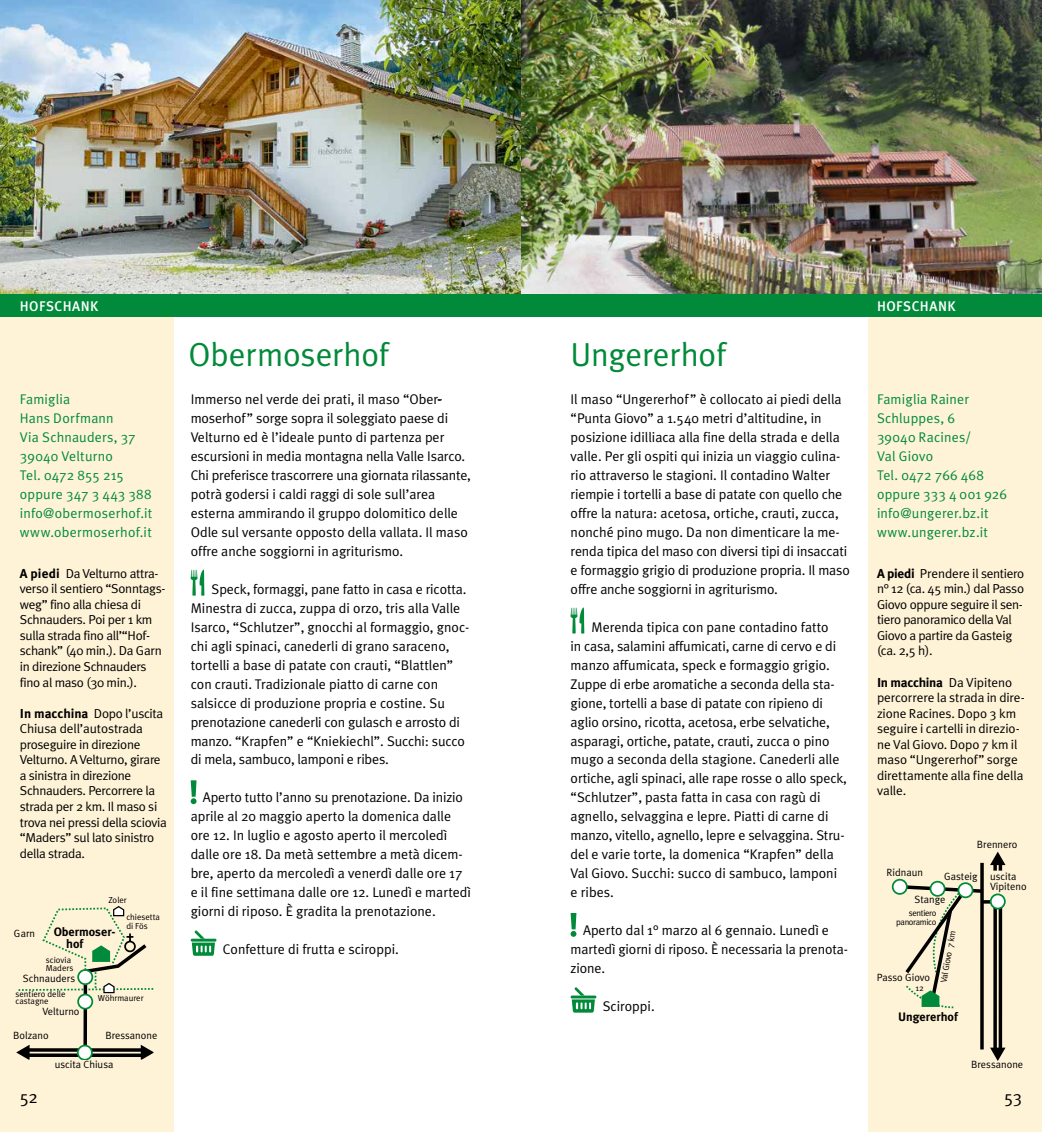
<style>
.page{position:relative;width:1042px;height:1132px;background:#fff}
.page>*{position:absolute;margin:0;border:0;box-sizing:border-box;transform-origin:0 0}
.t1{font:33.25px "Meta Plus Normal";letter-spacing:-.005em;color:#008a3a}
.t2{font:17.5px "Meta Plus Normal";color:#000}
.t3{font:14px/18.9px "Meta Plus Normal";color:#000}
.t4{font:14px/18.9px "Meta Plus Normal";letter-spacing:.015em;color:#008a3a}
.t5{font:500 14px "Meta Plus";letter-spacing:.035em;color:#fff}
.t6{font:12.95px/15.6px "Meta Plus Normal";letter-spacing:-.025em;color:#000}
.t7{font:700 12.95px "Meta Plus";letter-spacing:-.02em;color:#000}
.t8{font:700 12.25px/12.2px "Meta Plus";color:#000}
.t9{font:10.5px/10.3px "Meta Plus Normal";color:#000}
.t10{font:8.75px/8.8px "Meta Plus Normal";color:#000}
.t11{font:8.75px/8.8px "Meta Plus Normal";letter-spacing:-.04em;color:#000;text-align:right}
.s1{font-family:"Meta Plus";font-weight:700}
.s2{font-family:"Meta Plus Normal";font-weight:400}
</style>
<div class="page">
<div style="left:0;top:0;width:174px;height:1131px;background:#fff3d7"></div>
<div style="left:868px;top:0;width:174px;height:1131px;background:#fff3d7"></div>
<img style="left:0;top:0;width:1042px;height:294px">
<svg style="left:191px;top:569px;width:13px;height:26px"></svg>
<svg style="left:191px;top:780px;width:5px;height:23px"></svg>
<svg style="left:192px;top:930px;width:23px;height:25px"></svg>
<hr style="left:191px;top:938px;width:25px;height:3px;background:#008a3a">
<svg style="left:16px;top:906px;width:137px;height:153px"></svg>
<svg style="left:984px;top:900px;width:6px;height:3px"></svg>
<svg style="left:980px;top:862px;width:4px;height:187px"></svg>
<svg style="left:990px;top:1047px;width:15px;height:13px"></svg>
<svg style="left:993px;top:908px;width:4px;height:142px"></svg>
<svg style="left:998px;top:908px;width:4px;height:142px"></svg>
<svg style="left:990px;top:851px;width:15px;height:19px"></svg>
<div style="left:990px;top:894px;width:15px;height:14px;background:#fff;border-radius:50%"></div>
<div style="left:990px;top:893px;width:15px;height:16px;border:2px solid #008a3a;border-radius:50%"></div>
<div style="left:957px;top:881px;width:16px;height:17px;border:2px solid #008a3a;border-radius:50%"></div>
<div style="left:929px;top:880px;width:16px;height:16px;border:2px solid #008a3a;border-radius:50%"></div>
<svg style="left:892px;top:879px;width:15px;height:14px"></svg>
<div style="left:891px;top:878px;width:17px;height:16px;border:2px solid #008a3a;border-radius:50%"></div>
<svg style="left:895px;top:882px;width:89px;height:127px"></svg>
<svg style="left:570px;top:607px;width:14px;height:26px"></svg>
<svg style="left:570px;top:913px;width:6px;height:23px"></svg>
<svg style="left:572px;top:987px;width:23px;height:25px"></svg>
<hr style="left:570px;top:995px;width:26px;height:3px;background:#008a3a">
<div style="left:0;top:294px;width:521px;height:22px;background:#008a3a"></div>
<div style="left:521px;top:294px;width:521px;height:22px;background:#008a3a"></div>
<p class="t5" style="left:20px;top:297px;width:80px">HOFSCHANK</p>
<p class="t5" style="left:877px;top:297px;width:80px">HOFSCHANK</p>
<p class="t4" style="left:20px;top:390px;width:134px">Famiglia<br>Hans Dorfmann<br>Via Schnauders, 37<br>39040 Velturno<br>Tel. 0472 855 215 oppure 347 3 443 388 info@obermoserhof.it www.obermoserhof.it</p>
<p class="t6" style="left:20px;top:565px;width:147px"><span class="s1">A piedi</span> Da Velturno attra&shy;verso il sentiero “Sonntags&shy;weg” fino alla chiesa di<br>Schnauders. Poi per 1 km sulla strada fino all’“Hof&shy;schank” (40 min.). Da Garn in direzione Schnauders fino al maso (30 min.).</p>
<p class="t6" style="left:20px;top:705px;width:149px"><span class="s1">In macchina</span> Dopo l’uscita<br>Chiusa dell’autostrada proseguire in direzione<br>Velturno. A Velturno, girare a sinistra in direzione<br>Schnauders. Percorrere la strada per 2 km. Il maso si trova nei pressi della sciovia “Maders” sul lato sinistro della strada.</p>
<p class="t9" style="left:14px;top:927px;width:23px">Garn</p>
<p class="t10" style="left:126px;top:891px;width:35px;line-height:16.8px;text-indent:-18px">Zoler chiesetta</p>
<p class="t10" style="left:126px;top:921px;width:23px">di Fös</p>
<p class="t8" style="left:66px;top:925px;width:51px;text-indent:-12px">Obermoser&shy;hof</p>
<p class="t10" style="left:46px;top:954px;width:29px">sciovia<br>Maders</p>
<p class="t9" style="left:23px;top:972px;width:54px">Schnauders</p>
<p class="t10" style="left:16px;top:989px;width:51px;line-height:7px">sentiero delle castagne</p>
<p class="t10" style="left:98px;top:992px;width:47px">Wöhrmaurer</p>
<p class="t9" style="left:42px;top:1005px;width:39px">Velturno</p>
<p class="t9" style="left:13px;top:1029px;width:37px">Bolzano</p>
<p class="t9" style="left:105px;top:1029px;width:53px">Bressanone</p>
<p class="t9" style="left:55px;top:1058px;width:60px">uscita Chiusa</p>
<h1 class="t1" style="left:189px;top:335px;width:202px">Obermoserhof</h1>
<p class="t3" style="left:191px;top:390px;width:282px">Immerso nel verde dei prati, il maso “Ober&shy;moserhof” sorge sopra il soleggiato paese di Velturno ed è l’ideale punto di partenza per escursioni in media montagna nella Valle Isarco.<br>Chi preferisce trascorrere una giornata rilassante, potrà godersi i caldi raggi di sole sull’area esterna ammirando il gruppo dolomitico delle Odle sul versante opposto della vallata. Il maso offre anche soggiorni in agriturismo.</p>
<p class="t3" style="left:191px;top:579px;width:280px;text-indent:21px">Speck, formaggi, pane fatto in casa e ricotta.<br>Minestra di zucca, zuppa di orzo, tris alla Valle Isarco, “Schlutzer”, gnocchi al formaggio, gnoc&shy;chi agli spinaci, canederli di grano saraceno, tortelli a base di patate con crauti, “Blattlen” con crauti. Tradizionale piatto di carne con salsicce di produzione propria e costine. Su prenotazione canederli con gulasch e arrosto di manzo. “Krapfen” e “Kniekiechl”. Succhi: succo di mela, sambuco, lamponi e ribes.</p>
<p class="t3" style="left:191px;top:787px;width:282px;text-indent:12px">Aperto tutto l’anno su prenotazione. Da inizio aprile al 20 maggio aperto la domenica dalle ore 12. In luglio e agosto aperto il mercoledì dalle ore 18. Da metà settembre a metà dicem&shy;bre, aperto da mercoledì a venerdì dalle ore 17 e il fine settimana dalle ore 12. Lunedì e martedì giorni di riposo. È gradita la prenotazione.</p>
<p class="t3" style="left:223px;top:939px;width:178px">Confetture di frutta e sciroppi.</p>
<h1 class="t1" style="left:570px;top:335px;width:157px">Ungererhof</h1>
<p class="t3" style="left:570px;top:390px;width:281px">Il maso “Ungererhof” è collocato ai piedi della “Punta Giovo” a 1.540 metri d’altitudine, in posizione idilliaca alla fine della strada e della valle. Per gli ospiti qui inizia un viaggio culina&shy;rio attraverso le stagioni. Il contadino Walter riempie i tortelli a base di patate con quello che offre la natura: acetosa, ortiche, crauti, zucca, nonché pino mugo. Da non dimenticare la me&shy;renda tipica del maso con diversi tipi di insaccati e formaggio grigio di produzione propria. Il maso offre anche soggiorni in agriturismo.</p>
<p class="t3" style="left:570px;top:617px;width:278px;text-indent:21px">Merenda tipica con pane contadino fatto<br>in casa, salamini affumicati, carne di cervo e di manzo affumicata, speck e formaggio grigio.<br>Zuppe di erbe aromatiche a seconda della sta&shy;gione, tortelli a base di patate con ripieno di aglio orsino, ricotta, acetosa, erbe selvatiche, asparagi, ortiche, patate, crauti, zucca o pino mugo a seconda della stagione. Canederli alle ortiche, agli spinaci, alle rape rosse o allo speck, “Schlutzer”, pasta fatta in casa con ragù di agnello, selvaggina e lepre. Piatti di carne di manzo, vitello, agnello, lepre e selvaggina. Stru&shy;del e varie torte, la domenica “Krapfen” della Val Giovo. Succhi: succo di sambuco, lamponi e ribes.</p>
<p class="t3" style="left:570px;top:920px;width:279px;text-indent:12px">Aperto dal 1° marzo al 6 gennaio. Lunedì e martedì giorni di riposo. È necessaria la prenota&shy;zione.</p>
<p class="t3" style="left:603px;top:996px;width:54px">Sciroppi.</p>
<p class="t4" style="left:877px;top:390px;width:131px">Famiglia Rainer<br>Schluppes, 6<br>39040 Racines/<br>Val Giovo<br>Tel. 0472 766 468 oppure 333 4 001 926 info@ungerer.bz.it www.ungerer.bz.it</p>
<p class="t6" style="left:877px;top:565px;width:149px"><span class="s1">A piedi</span> Prendere il sentiero n° 12 (ca. 45 min.) dal Passo<br>Giovo oppure seguire il sen&shy;tiero panoramico della Val<br>Giovo a partire da Gasteig (ca. 2,5 h).</p>
<p class="t7" style="left:877px;top:674px;width:137px">In macchina <span class="s2">Da Vipiteno</span></p>
<p class="t6" style="left:877px;top:689px;width:149px">percorrere la strada in dire&shy;zione Racines. Dopo 3 km seguire i cartelli in direzio&shy;ne Val Giovo. Dopo 7 km il maso “Ungererhof” sorge direttamente alla fine della valle.</p>
<p class="t9" style="left:977px;top:839px;width:42px">Brennero</p>
<p class="t9" style="left:886px;top:866px;width:38px">Ridnaun</p>
<p class="t9" style="left:914px;top:893px;width:32px">Stange</p>
<p class="t9" style="left:990px;top:870px;width:38px;text-indent:-46px">Gasteig uscita<br>Vipiteno</p>
<p class="t11" style="left:896px;top:908px;width:42px">sentiero panoramico</p>
<p class="t9" style="left:877px;top:971px;width:55px">Passo Giovo</p>
<p class="t10" style="left:915px;top:983px;width:10px">12</p>
<p class="t10" style="left:939px;top:981px;width:54px;rotate:-80deg">Val Giovo 7 km</p>
<p class="t8" style="left:898px;top:1009px;width:61px">Ungererhof</p>
<p class="t9" style="left:971px;top:1058px;width:53px">Bressanone</p>
<p class="t2" style="left:20px;top:1086px;width:20px">52</p>
<p class="t2" style="left:1004px;top:1086px;width:19px">53</p>
</div>
